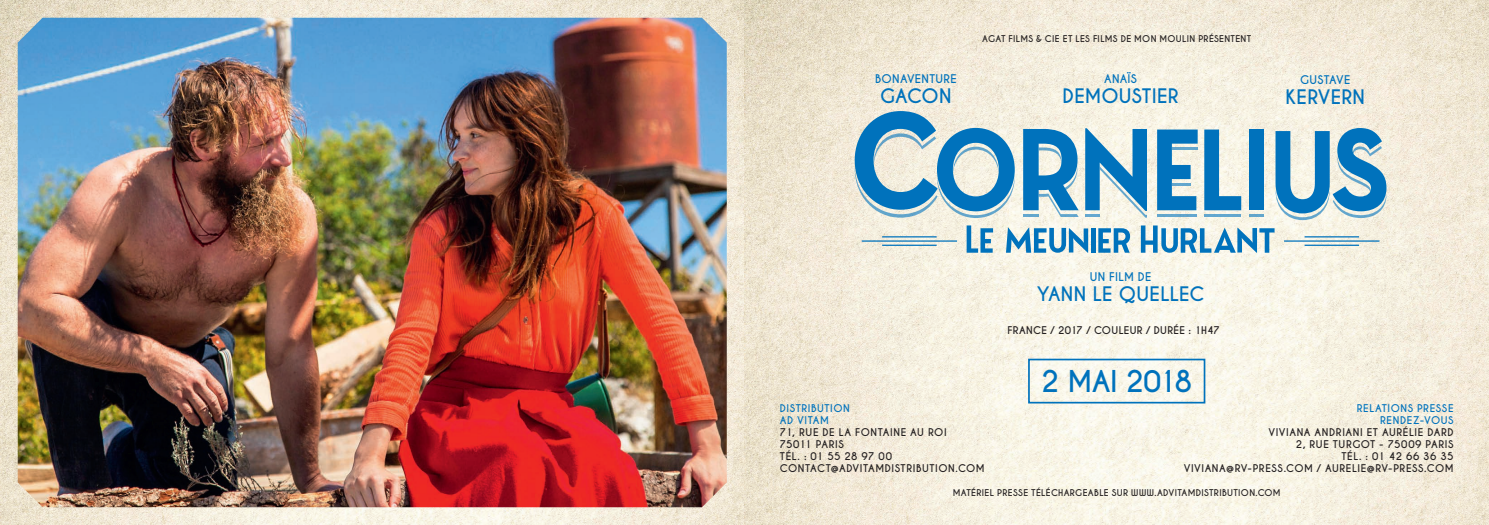
<style>
.page{position:relative;width:1489px;height:525px;background:#fff}
.page>*{position:absolute;margin:0;border:0;box-sizing:border-box;transform-origin:0 0}
.t1{font:700 28.25px "Caviar Dreams";letter-spacing:-.03em;color:#0072bc}
.t2{font:700 18.75px "Caviar Dreams";letter-spacing:.01em;color:#0072bc}
.t3{font:700 11.25px "Caviar Dreams";letter-spacing:.025em;color:#0072bc}
.t4{font:700 10px/12px "Caviar Dreams";letter-spacing:.05em;color:#231f20}
.t5{font:700 10px/12px "Caviar Dreams";letter-spacing:.055em;color:#0072bc}
.t6{font:700 10px "Caviar Dreams";letter-spacing:.03em;color:#231f20}
.t7{font:700 8.75px "Caviar Dreams";letter-spacing:.035em;color:#231f20}
</style>
<div class="page">
<img style="left:0;top:0;width:1488px;height:524px">
<img style="left:18px;top:18px;width:708px;height:489px">
<div style="left:1028px;top:358px;width:177px;height:45px;border:2px solid #0072bc"></div>
<svg style="left:854px;top:111px;width:532px;height:141px;background:#9cc3d4"></svg>
<p class="t3" style="left:875px;top:72px;width:83px">BONAVENTURE</p>
<h2 class="t2" style="left:880px;top:85px;width:73px">GACON</h2>
<p class="t7" style="left:982px;top:34px;width:270px">AGAT FILMS &amp; CIE ET LES FILMS DE MON MOULIN PRÉSENTENT</p>
<p class="t3" style="left:1104px;top:72px;width:34px">ANAÏS</p>
<h2 class="t2" style="left:1062px;top:85px;width:117px">DEMOUSTIER</h2>
<p class="t3" style="left:1300px;top:73px;width:52px">GUSTAVE</p>
<h2 class="t2" style="left:1285px;top:86px;width:81px">KERVERN</h2>
<p class="t3" style="left:1089px;top:269px;width:63px">UN FILM DE</p>
<h2 class="t2" style="left:1036px;top:282px;width:169px">YANN LE QUELLEC</h2>
<p class="t6" style="left:1007px;top:324px;width:214px">FRANCE / 2017 / COULEUR / DURÉE : 1H47</p>
<h1 class="t1" style="left:1041px;top:364px;width:153px">2 MAI 2018</h1>
<p class="t5" style="left:780px;top:402px;width:71px">DISTRIBUTION<br>AD VITAM</p>
<p class="t4" style="left:780px;top:426px;width:206px">71, RUE DE LA FONTAINE AU ROI<br>75011 PARIS<br>TÉL. : 01 55 28 97 00<br>CONTACT@ADVITAMDISTRIBUTION.COM</p>
<p class="t5" style="left:1356px;top:402px;width:98px;text-align:right">RELATIONS PRESSE<br>RENDEZ-VOUS</p>
<p class="t4" style="left:1183px;top:426px;width:271px;text-align:right">VIVIANA ANDRIANI ET AURÉLIE DARD<br>2, RUE TURGOT - 75009 PARIS<br>TÉL. : 01 42 66 36 35<br>VIVIANA@RV-PRESS.COM / AURELIE@RV-PRESS.COM</p>
<p class="t7" style="left:952px;top:487px;width:329px">MATÉRIEL PRESSE TÉLÉCHARGEABLE SUR WWW.ADVITAMDISTRIBUTION.COM</p>
</div>
